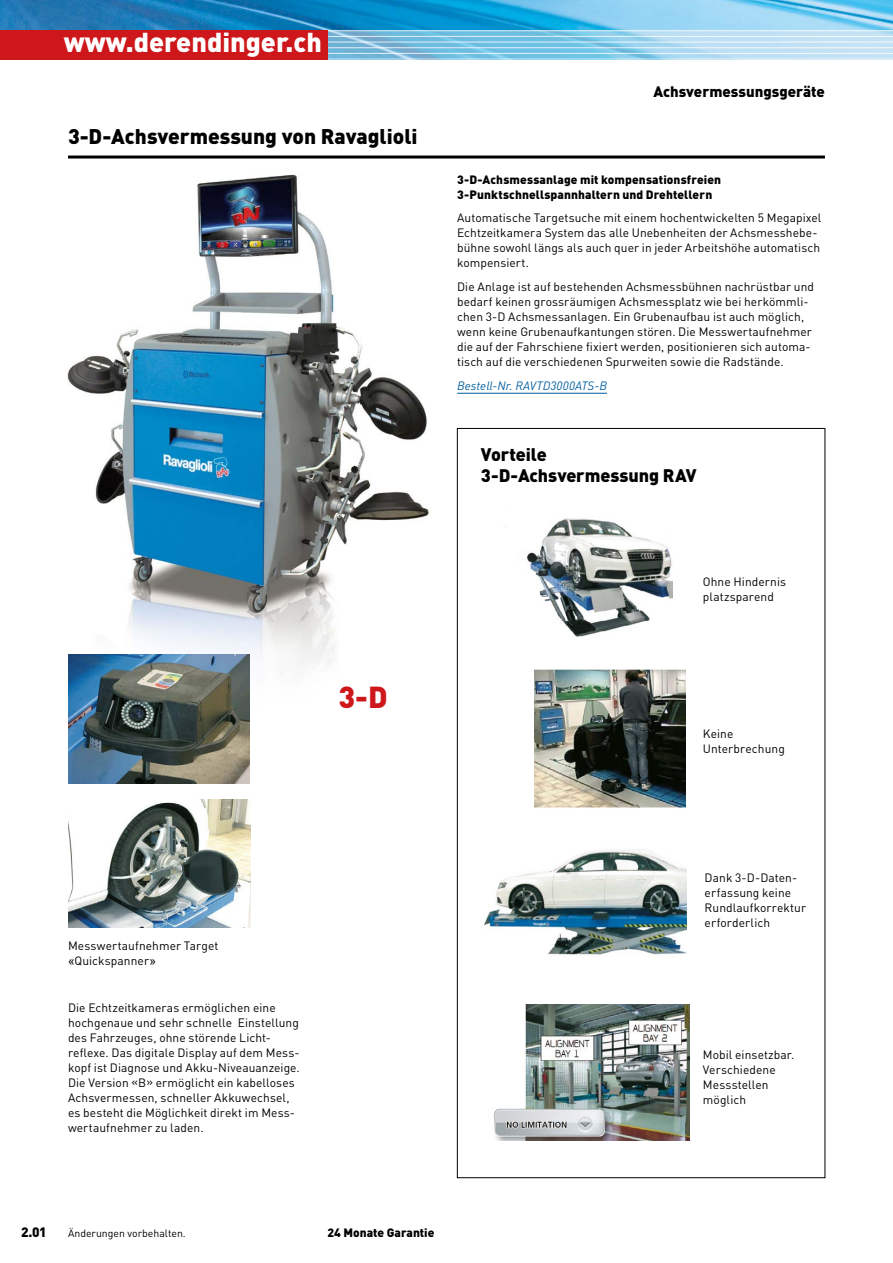
<style>
.page{position:relative;width:893px;height:1263px;background:#fff}
.page>*{position:absolute;margin:0;border:0;box-sizing:border-box;transform-origin:0 0}
.t1{font:900 30px "DINOT";color:#cd171a}
.t2{font:900 27px "DINOT";color:#fff}
.t3{font:900 21px "DINOT";color:#000}
.t4{font:900 18px/21px "DINOT";letter-spacing:-.01em;color:#000}
.t5{font:900 15px "DINOT";color:#000}
.t6{font:900 13.5px "DINOT";color:#000}
.t7{font:12px/15px "DINOT";letter-spacing:.005em;color:#000}
.t8{font:900 12px/15px "DINOT";letter-spacing:.01em;color:#000}
.t9{font:italic 12px "DINOT";letter-spacing:.005em;color:#005d9f}
.t10{font:10.5px "DINOT";color:#000}
.s1{font-family:"Arial"}
</style>
<div class="page">
<img style="left:67px;top:174px;width:363px;height:500px">
<img style="left:0;top:0;width:893px;height:30px">
<svg style="left:327px;top:31px;width:566px;height:28px;background:#99cfe9"></svg>
<hr style="left:0;top:36px;width:893px;height:1px;background:#fff">
<hr style="left:0;top:47px;width:893px;height:1px;background:#fff">
<hr style="left:0;top:42px;width:893px;height:1px;background:#fff">
<hr style="left:0;top:53px;width:893px;height:1px;background:#fff">
<div style="left:0;top:30px;width:327px;height:30px;background:#cd171a"></div>
<hr style="left:68px;top:156px;width:757px;height:3px;background:#000">
<hr style="left:457px;top:393px;width:150px;height:1px;background:#005d9f">
<img style="left:68px;top:799px;width:183px;height:128px">
<img style="left:68px;top:655px;width:182px;height:128px">
<img style="left:484px;top:849px;width:202px;height:107px">
<img style="left:527px;top:518px;width:146px;height:119px">
<img style="left:534px;top:669px;width:151px;height:139px">
<img style="left:494px;top:1005px;width:196px;height:135px">
<h2 class="t2" style="left:64px;top:24px;width:260px">www.derendinger.ch</h2>
<h3 class="t3" style="left:68px;top:122px;width:351px">3-D-Achsvermessung von Ravaglioli</h3>
<h1 class="t1" style="left:339px;top:677px;width:50px">3-D</h1>
<p class="t5" style="left:653px;top:81px;width:173px">Achsvermessungsgeräte</p>
<p class="t8" style="left:457px;top:171px;width:265px">3-D-Achsmessanlage mit kompensationsfreien<br>3-Punktschnellspannhaltern und Drehtellern</p>
<p class="t7" style="left:457px;top:210px;width:366px">Automatische Targetsuche mit einem hochentwickelten 5 Megapixel Echtzeitkamera System das alle Unebenheiten der Achsmesshebe&shy;bühne sowohl längs als auch quer in jeder Arbeitshöhe automatisch kompensiert.</p>
<p class="t7" style="left:457px;top:279px;width:358px">Die Anlage ist auf bestehenden Achsmessbühnen nachrüstbar und bedarf keinen grossräumigen Achsmessplatz wie bei herkömmli&shy;chen 3-D Achsmessanlagen. Ein Grubenaufbau ist auch möglich, wenn keine Grubenaufkantungen stören. Die Messwertaufnehmer die auf der Fahrschiene fixiert werden, positionieren sich automa&shy;tisch auf die verschiedenen Spurweiten sowie die Radstände.</p>
<p class="t9" style="left:457px;top:378px;width:151px">Bestell-Nr. RAVTD3000ATS-B</p>
<h3 class="t4" style="left:481px;top:443px;width:217px">Vorteile<br>3-D-Achsvermessung RAV</h3>
<p class="t7" style="left:703px;top:574px;width:85px">Ohne Hindernis platzsparend</p>
<p class="t7" style="left:703px;top:726px;width:83px">Keine<br>Unterbrechung</p>
<p class="t7" style="left:68px;top:938px;width:152px">Messwertaufnehmer Target <span class="s1">«</span>Quickspanner<span class="s1">»</span></p>
<p class="t7" style="left:68px;top:999px;width:233px">Die Echtzeitkameras ermöglichen eine hochgenaue und sehr schnelle Einstellung des Fahrzeuges, ohne störende Licht&shy;reflexe. Das digitale Display auf dem Mess&shy;kopf ist Diagnose und Akku-Niveauanzeige.<br>Die Version «B» ermöglicht ein kabelloses Achsvermessen, schneller Akkuwechsel, es besteht die Möglichkeit direkt im Mess&shy;wertaufnehmer zu laden.</p>
<p class="t6" style="left:21px;top:1223px;width:27px">2.01</p>
<p class="t10" style="left:68px;top:1226px;width:119px">Änderungen vorbehalten.</p>
<p class="t8" style="left:327px;top:1225px;width:109px">24 Monate Garantie</p>
<p class="t7" style="left:705px;top:870px;width:103px">Dank 3-D-Daten&shy;erfassung keine<br>Rundlaufkorrektur erforderlich</p>
<p class="t7" style="left:703px;top:1046px;width:93px">Mobil einsetzbar.<br>Verschiedene<br>Messstellen möglich</p>
</div>
